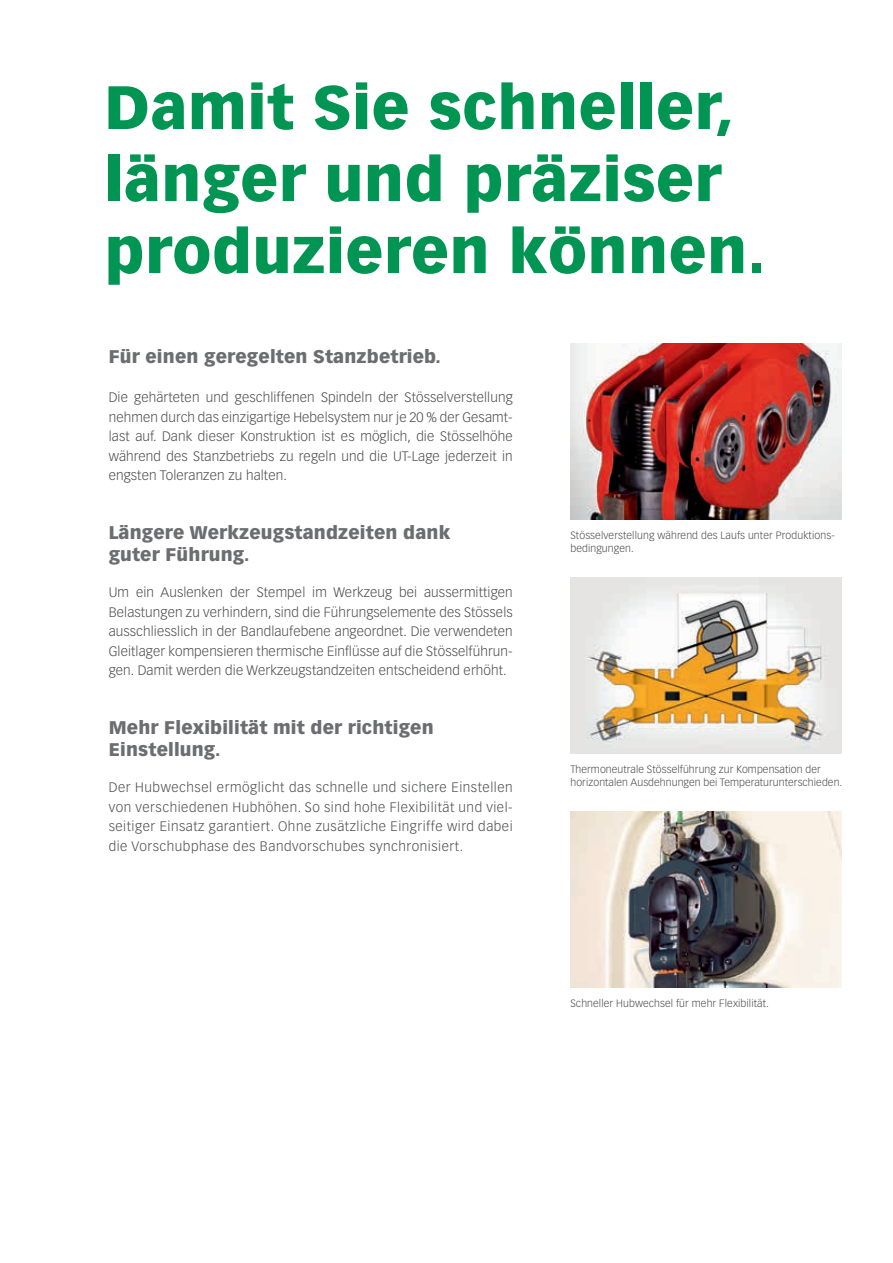
<style>
.page{position:relative;width:893px;height:1263px;background:#fff}
.page>*{position:absolute;margin:0;border:0;box-sizing:border-box;transform-origin:0 0}
.t1{font:900 60px/72px "Vectora LT Std";letter-spacing:.01em;color:#009552}
.t2{font:900 18px/22.5px "Vectora LT Std";letter-spacing:.01em;color:#6c6d70}
.t3{font:300 13.5px/19.5px "Vectora LT Std";letter-spacing:.01em;color:#4b4c4d;text-align:justify}
.t4{font:300 10.5px/13.5px "Vectora LT Std";letter-spacing:.01em;color:#4b4c4d}
</style>
<div class="page">
<img style="left:570px;top:344px;width:272px;height:175px">
<img style="left:570px;top:812px;width:272px;height:175px">
<img style="left:570px;top:578px;width:272px;height:175px">
<h1 class="t1" style="left:105px;top:71px;width:662px">Damit Sie schneller, länger und präziser produzieren können.</h1>
<h2 class="t2" style="left:109px;top:345px;width:334px">Für einen geregelten Stanzbetrieb.</h2>
<p class="t3" style="left:109px;top:388px;width:405px">Die gehärteten und geschliffenen Spindeln der Stösselverstellung nehmen durch das einzigartige Hebelsystem nur je 20 % der Gesamt&shy;last auf. Dank dieser Konstruktion ist es möglich, die Stösselhöhe während des Stanzbetriebs zu regeln und die UT-Lage jederzeit in engsten Toleranzen zu halten.</p>
<h2 class="t2" style="left:109px;top:521px;width:343px">Längere Werkzeugstandzeiten dank guter Führung.</h2>
<p class="t3" style="left:109px;top:583px;width:405px">Um ein Auslenken der Stempel im Werkzeug bei aussermittigen Belastungen zu verhindern, sind die Führungselemente des Stössels ausschliesslich in der Bandlaufebene angeordnet. Die verwendeten Gleitlager kompensieren thermische Einflüsse auf die Stösselführun&shy;gen. Damit werden die Werkzeugstandzeiten entscheidend erhöht.</p>
<h2 class="t2" style="left:109px;top:716px;width:326px">Mehr Flexibilität mit der richtigen<br>Einstellung.</h2>
<p class="t3" style="left:109px;top:778px;width:405px">Der Hubwechsel ermöglicht das schnelle und sichere Einstellen von verschiedenen Hubhöhen. So sind hohe Flexibilität und viel&shy;seitiger Einsatz garantiert. Ohne zusätzliche Eingriffe wird dabei die Vorschubphase des Bandvorschubes synchronisiert.</p>
<p class="t4" style="left:570px;top:528px;width:266px">Stösselverstellung während des Laufs unter Produktions&shy;bedingungen.</p>
<p class="t4" style="left:570px;top:762px;width:273px">Thermoneutrale Stösselführung zur Kompensation der horizontalen Ausdehnungen bei Temperaturunterschieden.</p>
<p class="t4" style="left:570px;top:996px;width:200px">Schneller Hubwechsel für mehr Flexibilität.</p>
</div>
